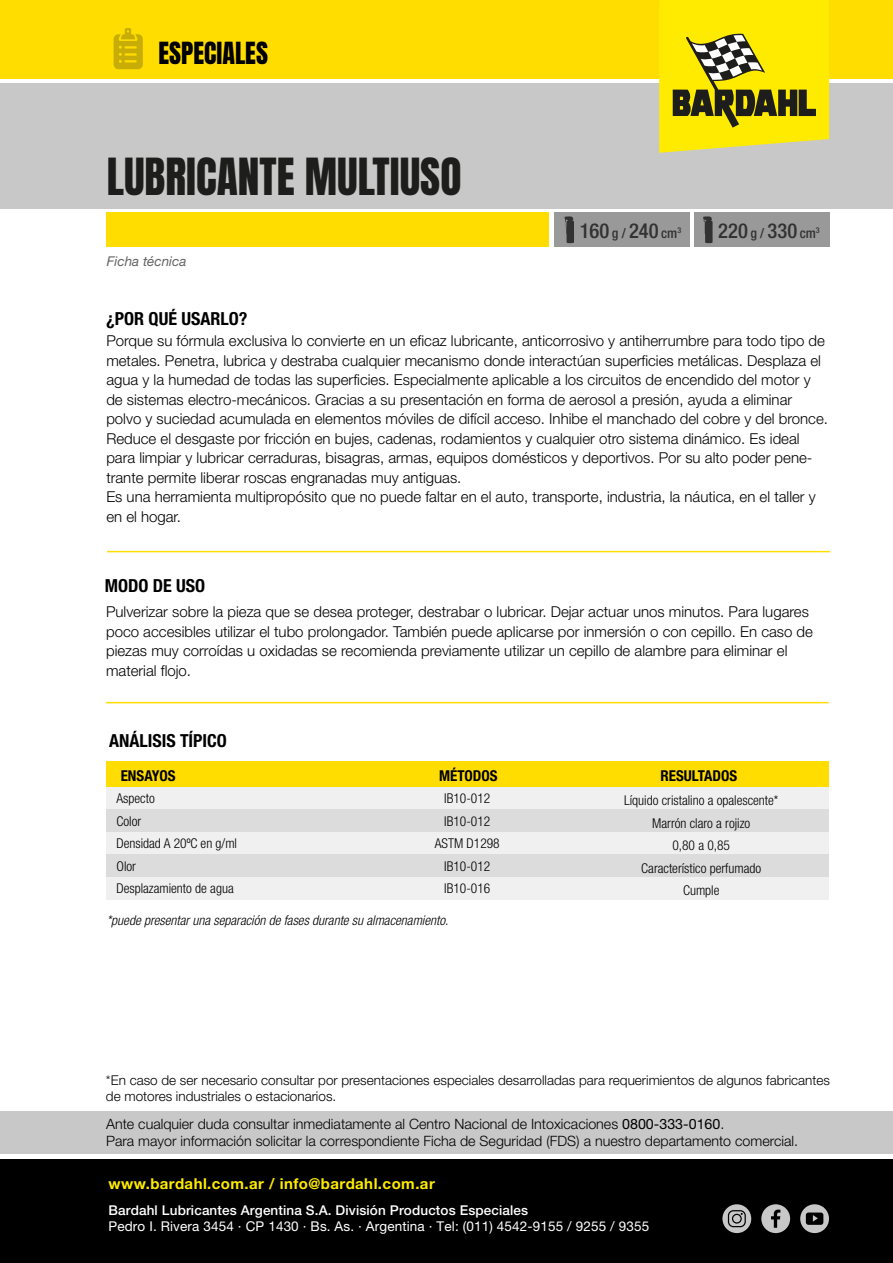
<style>
.page{position:relative;width:893px;height:1263px;background:#fff}
.page>*{position:absolute;margin:0;border:0;box-sizing:border-box;transform-origin:0 0}
.t1{font:43.5px "Anton";color:#1d1d1b}
.t2{font:25.95px "Anton";color:#000}
.t3{font:500 condensed 20.55px "Helvetica Neue";color:#323232}
.t4{font:700 condensed 18px "Helvetica Neue";color:#000}
.t5{font:300 15px/19.5px "Helvetica Neue";color:#000}
.t6{font:700 15px "Helvetica Neue LT Std";letter-spacing:.03em;color:#ffec00}
.t7{font:700 condensed 15px "Helvetica Neue";color:#000}
.t8{font:300 14.25px/16.5px "Helvetica Neue";color:#000}
.t9{font:300 condensed 13.5px/22.5px "Helvetica Neue";color:#000;text-align:center}
.t10{font:300 13.5px/16.5px "Helvetica Neue";color:#000}
.t11{font:13.5px "Helvetica Neue";letter-spacing:.01em;color:#fff}
.t12{font:italic 300 condensed 13.5px "Helvetica Neue";color:#000}
.t13{font:500 13.5px "Helvetica Neue";letter-spacing:.01em;color:#fff}
.t14{font:italic 13.5px "Helvetica Neue";color:#646464}
.s1{font-size:13.65px}
.s2{font-weight:400}
</style>
<div class="page">
<div style="left:0;top:0;width:893px;height:79px;background:#fd0"></div>
<div style="left:0;top:83px;width:893px;height:125px;background:#c8c8c8"></div>
<svg style="left:659px;top:0;width:170px;height:153px"></svg>
<div style="left:0;top:1159px;width:893px;height:104px;background:#000"></div>
<hr style="left:107px;top:551px;width:723px;height:1px;background:#fd0">
<hr style="left:106px;top:702px;width:723px;height:1px;background:#fd0">
<svg style="left:722px;top:1204px;width:29px;height:29px"></svg>
<svg style="left:728px;top:1210px;width:18px;height:17px"></svg>
<div style="left:761px;top:1204px;width:29px;height:29px;background:#c8c8c8;border-radius:50%"></div>
<svg style="left:771px;top:1209px;width:9px;height:19px"></svg>
<div style="left:800px;top:1204px;width:29px;height:29px;background:#c8c8c8;border-radius:50%"></div>
<svg style="left:806px;top:1212px;width:17px;height:13px"></svg>
<div style="left:0;top:1111px;width:893px;height:43px;background:#c8c8c8"></div>
<svg style="left:114px;top:28px;width:29px;height:41px"></svg>
<div style="left:106px;top:213px;width:442px;height:34px;background:#fd0"></div>
<div style="left:106px;top:854px;width:723px;height:23px;background:#dcdcdc"></div>
<div style="left:106px;top:832px;width:723px;height:22px;background:#f0f0f0"></div>
<div style="left:106px;top:809px;width:723px;height:23px;background:#dcdcdc"></div>
<div style="left:106px;top:786px;width:723px;height:23px;background:#f0f0f0"></div>
<div style="left:106px;top:877px;width:723px;height:22px;background:#f0f0f0"></div>
<div style="left:106px;top:760px;width:723px;height:26px;background:#fd0"></div>
<div style="left:554px;top:213px;width:135px;height:34px;background:#999"></div>
<div style="left:694px;top:213px;width:135px;height:34px;background:#999"></div>
<svg style="left:564px;top:216px;width:10px;height:27px"></svg>
<svg style="left:703px;top:216px;width:10px;height:27px"></svg>
<h2 class="t2" style="left:159px;top:40px;width:111px">ESPECIALES</h2>
<h1 class="t1" style="left:107px;top:155px;width:356px">LUBRICANTE MULTIUSO</h1>
<p class="t14" style="left:107px;top:253px;width:81px">Ficha técnica</p>
<h3 class="t3" style="left:580px;top:218px;width:103px">160 <span class="s1">g /</span> 240 <span class="s1">cm</span><sup>3</sup></h3>
<h3 class="t3" style="left:718px;top:218px;width:103px">220 <span class="s1">g /</span> 330 <span class="s1">cm</span><sup>3</sup></h3>
<p class="t4" style="left:106px;top:307px;width:143px">¿POR QUÉ USARLO?</p>
<p class="t5" style="left:106px;top:331px;width:723px">Porque su fórmula exclusiva lo convierte en un eficaz lubricante, anticorrosivo y antiherrumbre para todo tipo de metales. Penetra, lubrica y destraba cualquier mecanismo donde interactúan superficies metálicas. Desplaza el agua y la humedad de todas las superficies. Especialmente aplicable a los circuitos de encendido del motor y de sistemas electro-mecánicos. Gracias a su presentación en forma de aerosol a presión, ayuda a eliminar polvo y suciedad acumulada en elementos móviles de difícil acceso. Inhibe el manchado del cobre y del bronce.<br>Reduce el desgaste por fricción en bujes, cadenas, rodamientos y cualquier otro sistema dinámico. Es ideal para limpiar y lubricar cerraduras, bisagras, armas, equipos domésticos y deportivos. Por su alto poder pene&shy;trante permite liberar roscas engranadas muy antiguas.<br>Es una herramienta multipropósito que no puede faltar en el auto, transporte, industria, la náutica, en el taller y en el hogar.</p>
<p class="t4" style="left:105px;top:574px;width:102px">MODO DE USO</p>
<p class="t5" style="left:106px;top:602px;width:708px">Pulverizar sobre la pieza que se desea proteger, destrabar o lubricar. Dejar actuar unos minutos. Para lugares poco accesibles utilizar el tubo prolongador. También puede aplicarse por inmersión o con cepillo. En caso de piezas muy corroídas u oxidadas se recomienda previamente utilizar un cepillo de alambre para eliminar el material flojo.</p>
<p class="t4" style="left:109px;top:730px;width:119px">ANÁLISIS TÍPICO</p>
<p class="t7" style="left:439px;top:766px;width:60px">MÉTODOS</p>
<p class="t7" style="left:121px;top:766px;width:56px">ENSAYOS</p>
<p class="t7" style="left:661px;top:766px;width:78px">RESULTADOS</p>
<p class="t9" style="left:116px;top:787px;width:122px;text-align:left">Aspecto<br>Color<br>Densidad A 20ºC en g/ml<br>Olor<br>Desplazamiento de agua</p>
<p class="t9" style="left:435px;top:787px;width:66px">IB10-012<br>IB10-012<br>ASTM D1298<br>IB10-012<br>IB10-016</p>
<p class="t12" style="left:107px;top:912px;width:343px">*puede presentar una separación de fases durante su almacenamiento.</p>
<p class="t9" style="left:624px;top:789px;width:156px">Líquido cristalino a opalescente*<br>Marrón claro a rojizo<br>0,80 a 0,85<br>Característico perfumado<br>Cumple</p>
<p class="t10" style="left:106px;top:1071px;width:725px">*En caso de ser necesario consultar por presentaciones especiales desarrolladas para requerimientos de algunos fabricantes de motores industriales o estacionarios.</p>
<p class="t8" style="left:106px;top:1115px;width:693px">Ante cualquier duda consultar inmediatamente al Centro Nacional de Intoxicaciones <span class="s2">0800-333-0160</span>.<br>Para mayor información solicitar la correspondiente Ficha de Seguridad (FDS) a nuestro departamento comercial.</p>
<p class="t6" style="left:109px;top:1174px;width:328px">www.bardahl.com.ar / info@bardahl.com.ar</p>
<p class="t13" style="left:109px;top:1202px;width:421px">Bardahl Lubricantes Argentina S.A. División Productos Especiales</p>
<p class="t11" style="left:109px;top:1218px;width:542px">Pedro I. Rivera 3454 · CP 1430 · Bs. As. · Argentina · Tel: (011) 4542-9155 / 9255 / 9355</p>
</div>
